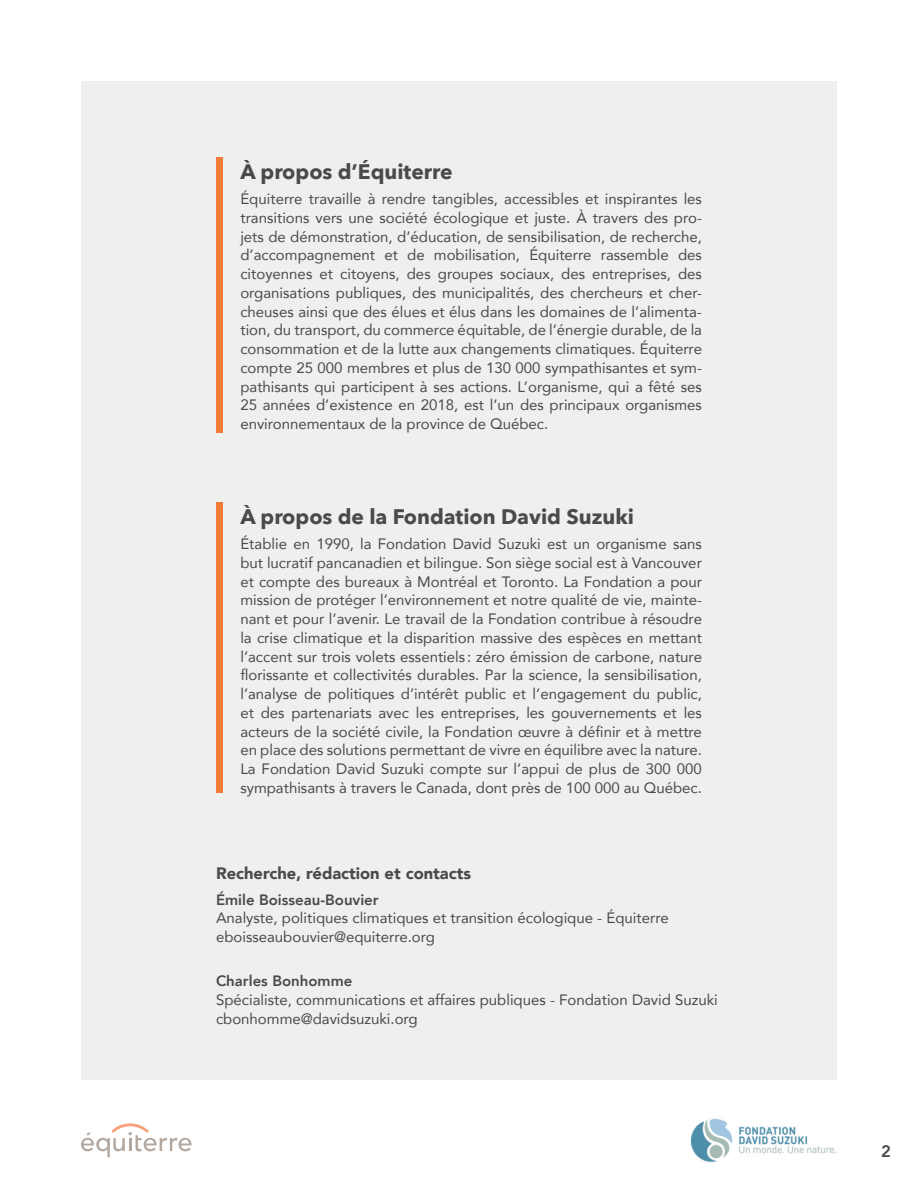
<style>
.page{position:relative;width:918px;height:1188px;background:#fff}
.page>*{position:absolute;margin:0;border:0;box-sizing:border-box;transform-origin:0 0}
.t1{font:700 21px "Avenir Next";color:#4a4a4b}
.t2{font:900 16.5px "Avenir";color:#4a4a4b}
.t3{font:800 16.5px "Avenir";color:#4a4a4b}
.t4{font:15px/18.8px "Avenir";color:#4a4a4b;text-align:justify}
.t5{font:800 15px "Avenir";color:#4a4a4b}
</style>
<div class="page">
<svg style="left:81px;top:1123px;width:111px;height:34px"></svg>
<img style="left:690px;top:1118px;width:147px;height:45px">
<div style="left:81px;top:81px;width:756px;height:999px;background:#efefee"></div>
<div style="left:216px;top:158px;width:7px;height:275px;background:#f17b36"></div>
<div style="left:216px;top:503px;width:7px;height:290px;background:#f17b36"></div>
<h1 class="t1" style="left:240px;top:160px;width:214px">À propos d’Équiterre</h1>
<p class="t4" style="left:240px;top:190px;width:463px">Équiterre travaille à rendre tangibles, accessibles et inspirantes les transitions vers une société écologique et juste. À travers des pro&shy;jets de démonstration, d’éducation, de sensibilisation, de recherche, d’accompagnement et de mobilisation, Équiterre rassemble des citoyennes et citoyens, des groupes sociaux, des entreprises, des organisations publiques, des municipalités, des chercheurs et cher&shy;cheuses ainsi que des élues et élus dans les domaines de l’alimenta&shy;tion, du transport, du commerce équitable, de l’énergie durable, de la consommation et de la lutte aux changements climatiques. Équiterre compte 25 000 membres et plus de 130 000 sympathisantes et sym&shy;pathisants qui participent à ses actions. L’organisme, qui a fêté ses 25 années d’existence en 2018, est l’un des principaux organismes environnementaux de la province de Québec.</p>
<h1 class="t1" style="left:240px;top:505px;width:395px">À propos de la Fondation David Suzuki</h1>
<p class="t4" style="left:240px;top:535px;width:463px">Établie en 1990, la Fondation David Suzuki est un organisme sans but lucratif pancanadien et bilingue. Son siège social est à Vancouver et compte des bureaux à Montréal et Toronto. La Fondation a pour mission de protéger l’environnement et notre qualité de vie, mainte&shy;nant et pour l’avenir. Le travail de la Fondation contribue à résoudre la crise climatique et la disparition massive des espèces en mettant l’accent sur trois volets essentiels : zéro émission de carbone, nature florissante et collectivités durables. Par la science, la sensibilisation, l’analyse de politiques d’intérêt public et l’engagement du public, et des partenariats avec les entreprises, les gouvernements et les acteurs de la société civile, la Fondation œuvre à définir et à mettre en place des solutions permettant de vivre en équilibre avec la nature.<br>La Fondation David Suzuki compte sur l’appui de plus de 300 000 sympathisants à travers le Canada, dont près de 100 000 au Québec.</p>
<p class="t2" style="left:216px;top:864px;width:257px">Recherche, rédaction et contacts</p>
<p class="t5" style="left:216px;top:891px;width:164px">Émile Boisseau-Bouvier</p>
<p class="t4" style="left:216px;top:909px;width:454px">Analyste, politiques climatiques et transition écologique - Équiterre eboisseaubouvier@equiterre.org</p>
<p class="t5" style="left:216px;top:973px;width:138px">Charles Bonhomme</p>
<p class="t4" style="left:216px;top:991px;width:503px">Spécialiste, communications et affaires publiques - Fondation David Suzuki cbonhomme@davidsuzuki.org</p>
<p class="t3" style="left:881px;top:1142px;width:11px">2</p>
</div>
